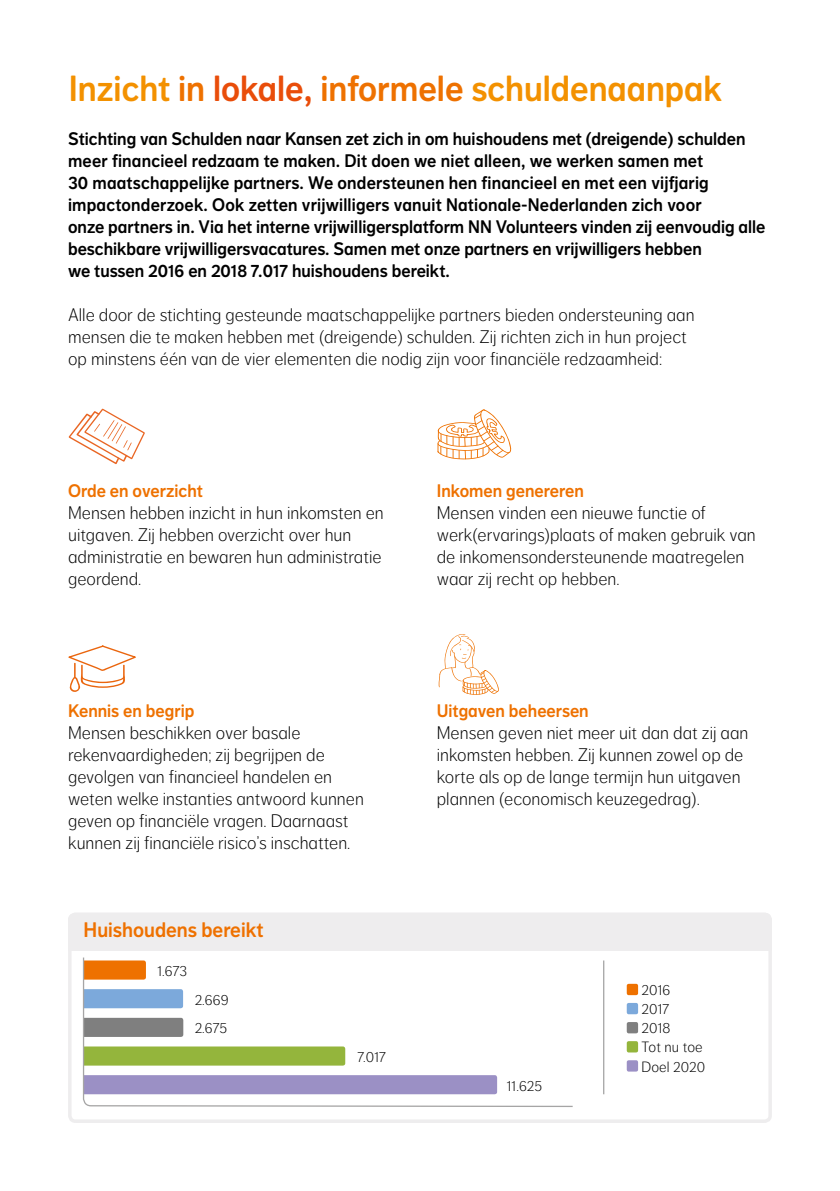
<style>
.page{position:relative;width:840px;height:1191px;background:#fff}
.page>*{position:absolute;margin:0;border:0;box-sizing:border-box;transform-origin:0 0}
.t1{font:36px "NN Dagny Display";color:#f39100}
.t2{font:20.8px "NN Dagny Display";color:#ee7100}
.t3{font:300 18px/22px "NN Dagny Text";color:#000}
.t4{font:18px/22px "NN Dagny Display";color:#000}
.t5{font:18px "NN Dagny Display";color:#ee7100}
.t6{font:300 14.8px/19.2px "NN Dagny Text";letter-spacing:.005em;color:#000}
.s1{color:#ee7100}
.s2{color:#e94d0a}
</style>
<div class="page">
<div style="left:68px;top:912px;width:703px;height:211px;border:3px solid #eeedee;border-radius:6px"></div>
<div style="left:68px;top:912px;width:703px;height:39px;background:#eeedee"></div>
<hr style="left:602px;top:960px;width:2px;height:134px;background:#a6a5a5">
<svg style="left:83px;top:957px;width:490px;height:150px"></svg>
<div style="left:626px;top:983px;width:11px;height:12px;background:#ee7100;border-radius:2px"></div>
<div style="left:626px;top:1003px;width:11px;height:11px;background:#7ca9db;border-radius:2px"></div>
<div style="left:626px;top:1022px;width:11px;height:11px;background:#7f7f7f;border-radius:2px"></div>
<div style="left:626px;top:1041px;width:11px;height:11px;background:#94b53c;border-radius:2px"></div>
<div style="left:626px;top:1060px;width:11px;height:11px;background:#9b90c5;border-radius:2px"></div>
<svg style="left:69px;top:409px;width:76px;height:55px"></svg>
<svg style="left:68px;top:645px;width:68px;height:47px"></svg>
<svg style="left:437px;top:409px;width:75px;height:51px"></svg>
<svg style="left:438px;top:634px;width:61px;height:61px"></svg>
<h1 class="t1" style="left:69px;top:67px;width:654px">Inzicht <span class="s1">in</span> <span class="s2">lokale,</span> <span class="s1">informele</span> schuldenaanpak</h1>
<p class="t4" style="left:68px;top:128px;width:698px">Stichting van Schulden naar Kansen zet zich in om huishoudens met (dreigende) schulden meer financieel redzaam te maken. Dit doen we niet alleen, we werken samen met<br>30 maatschappelijke partners. We ondersteunen hen financieel en met een vijfjarig impactonderzoek. Ook zetten vrijwilligers vanuit Nationale-Nederlanden zich voor<br>onze partners in. Via het interne vrijwilligersplatform NN Volunteers vinden zij eenvoudig alle beschikbare vrijwilligersvacatures. Samen met onze partners en vrijwilligers hebben<br>we tussen 2016 en 2018 7.017 huishoudens bereikt.</p>
<p class="t3" style="left:68px;top:304px;width:627px">Alle door de stichting gesteunde maatschappelijke partners bieden ondersteuning aan mensen die te maken hebben met (dreigende) schulden. Zij richten zich in hun project op minstens één van de vier elementen die nodig zijn voor financiële redzaamheid:</p>
<p class="t5" style="left:68px;top:480px;width:136px">Orde en overzicht</p>
<p class="t3" style="left:68px;top:502px;width:317px">Mensen hebben inzicht in hun inkomsten en uitgaven. Zij hebben overzicht over hun administratie en bewaren hun administratie geordend.</p>
<p class="t5" style="left:68px;top:700px;width:128px">Kennis en begrip</p>
<p class="t3" style="left:68px;top:722px;width:297px">Mensen beschikken over basale rekenvaardigheden; zij begrijpen de gevolgen van financieel handelen en weten welke instanties antwoord kunnen geven op financiële vragen. Daarnaast kunnen zij financiële risico’s inschatten.</p>
<p class="t2" style="left:83px;top:918px;width:181px">Huishoudens bereikt</p>
<p class="t6" style="left:157px;top:961px;width:31px">1.673</p>
<p class="t6" style="left:194px;top:985px;width:35px;line-height:28.6px">2.669<br>2.675</p>
<p class="t6" style="left:357px;top:1047px;width:30px">7.017</p>
<p class="t5" style="left:436px;top:480px;width:148px">Inkomen genereren</p>
<p class="t3" style="left:436px;top:502px;width:320px">Mensen vinden een nieuwe functie of werk(ervarings)plaats of maken gebruik van de inkomensondersteunende maatregelen waar zij recht op hebben.</p>
<p class="t5" style="left:436px;top:700px;width:153px">Uitgaven beheersen</p>
<p class="t3" style="left:436px;top:722px;width:313px">Mensen geven niet meer uit dan dat zij aan inkomsten hebben. Zij kunnen zowel op de korte als op de lange termijn hun uitgaven plannen (economisch keuzegedrag).</p>
<p class="t6" style="left:506px;top:1076px;width:37px">11.625</p>
<p class="t6" style="left:641px;top:980px;width:65px">2016<br>2017<br>2018<br>Tot nu toe<br>Doel 2020</p>
</div>
